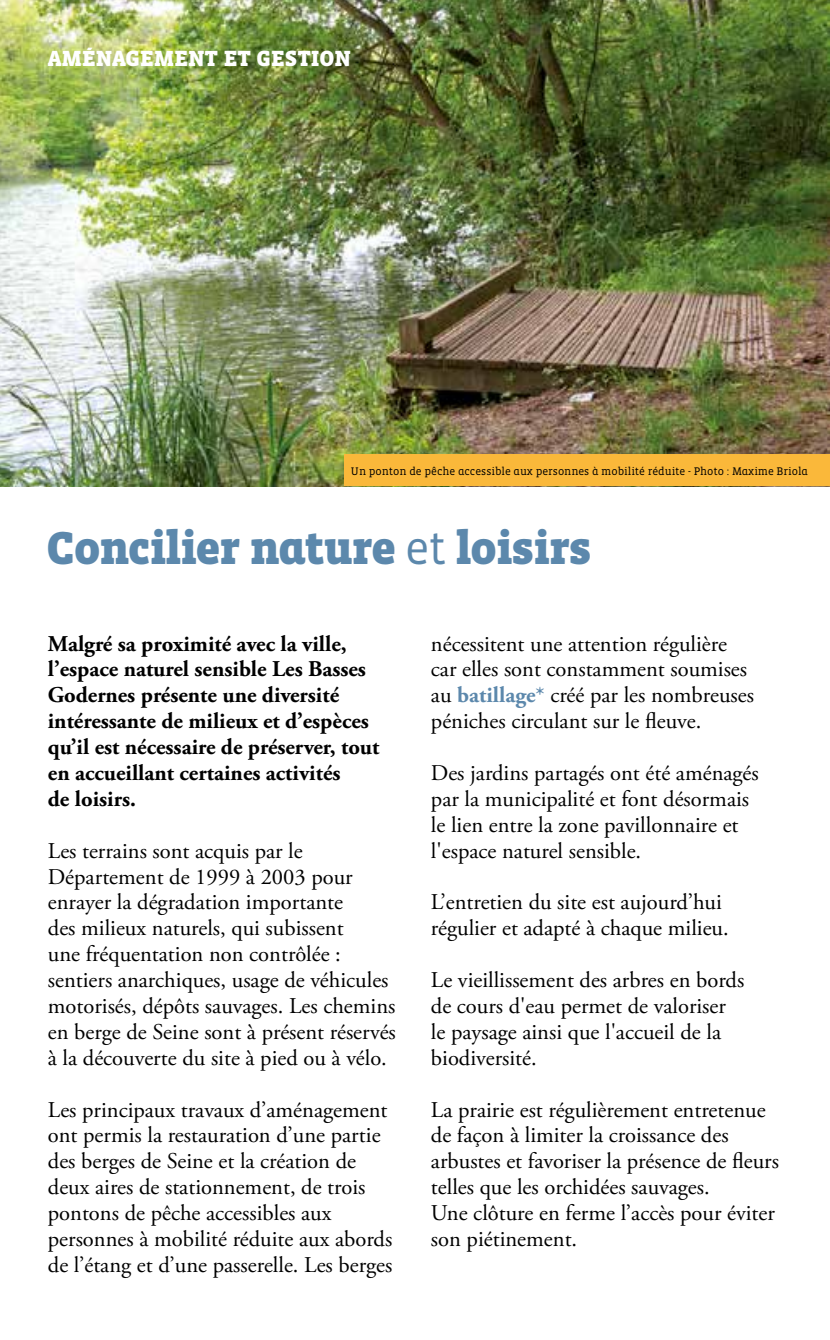
<style>
.page{position:relative;width:830px;height:1340px;background:#fff}
.page>*{position:absolute;margin:0;border:0;box-sizing:border-box;transform-origin:0 0}
.t1{font:900 47.25px "Vista Slab Alt";letter-spacing:-.025em;color:#5c88ac}
.t2{font:22.5px/25.9px "Adobe Garamond Pro";color:#000}
.t3{font:700 22.5px/25.9px "Adobe Garamond Pro";color:#000}
.t4{font:900 22.5px "Vista Slab Alt";color:#fff}
.t5{font:11.25px "Vista Slab Alt";color:#000}
.s1{font-weight:400}
.s2{font-weight:700;color:#5c88ac}
</style>
<div class="page">
<img style="left:0;top:0;width:829px;height:486px">
<div style="left:344px;top:454px;width:485px;height:32px;background:#fab83a"></div>
<p class="t4" style="left:48px;top:48px;width:304px">AMÉNAGEMENT ET GESTION</p>
<p class="t5" style="left:351px;top:466px;width:458px">Un ponton de pêche accessible aux personnes à mobilité réduite - Photo : Maxime Briola</p>
<h1 class="t1" style="left:46px;top:527px;width:546px">Concilier nature <span class="s1">et</span> loisirs</h1>
<p class="t3" style="left:48px;top:631px;width:333px">Malgré sa proximité avec la ville, l’espace naturel sensible Les Basses Godernes présente une diversité intéressante de milieux et d’espèces qu’il est nécessaire de préserver, tout en accueillant certaines activités<br>de loisirs.</p>
<p class="t2" style="left:48px;top:838px;width:349px">Les terrains sont acquis par le Département de 1999 à 2003 pour enrayer la dégradation importante<br>des milieux naturels, qui subissent<br>une fréquentation non contrôlée : sentiers anarchiques, usage de véhicules motorisés, dépôts sauvages. Les chemins en berge de Seine sont à présent réservés à la découverte du site à pied ou à vélo.</p>
<p class="t2" style="left:48px;top:1097px;width:346px">Les principaux travaux d’aménagement ont permis la restauration d’une partie des berges de Seine et la création de deux aires de stationnement, de trois pontons de pêche accessibles aux personnes à mobilité réduite aux abords de l’étang et d’une passerelle. Les berges</p>
<p class="t2" style="left:431px;top:631px;width:324px">nécessitent une attention régulière car elles sont constamment soumises au <span class="s2">batillage*</span> créé par les nombreuses péniches circulant sur le fleuve.</p>
<p class="t2" style="left:431px;top:760px;width:329px">Des jardins partagés ont été aménagés par la municipalité et font désormais le lien entre la zone pavillonnaire et l'espace naturel sensible.</p>
<p class="t2" style="left:431px;top:890px;width:299px">L’entretien du site est aujourd’hui régulier et adapté à chaque milieu.</p>
<p class="t2" style="left:431px;top:967px;width:314px">Le vieillissement des arbres en bords de cours d'eau permet de valoriser le paysage ainsi que l'accueil de la biodiversité.</p>
<p class="t2" style="left:431px;top:1097px;width:349px">La prairie est régulièrement entretenue de façon à limiter la croissance des arbustes et favoriser la présence de fleurs telles que les orchidées sauvages.<br>Une clôture en ferme l’accès pour éviter son piétinement.</p>
</div>
